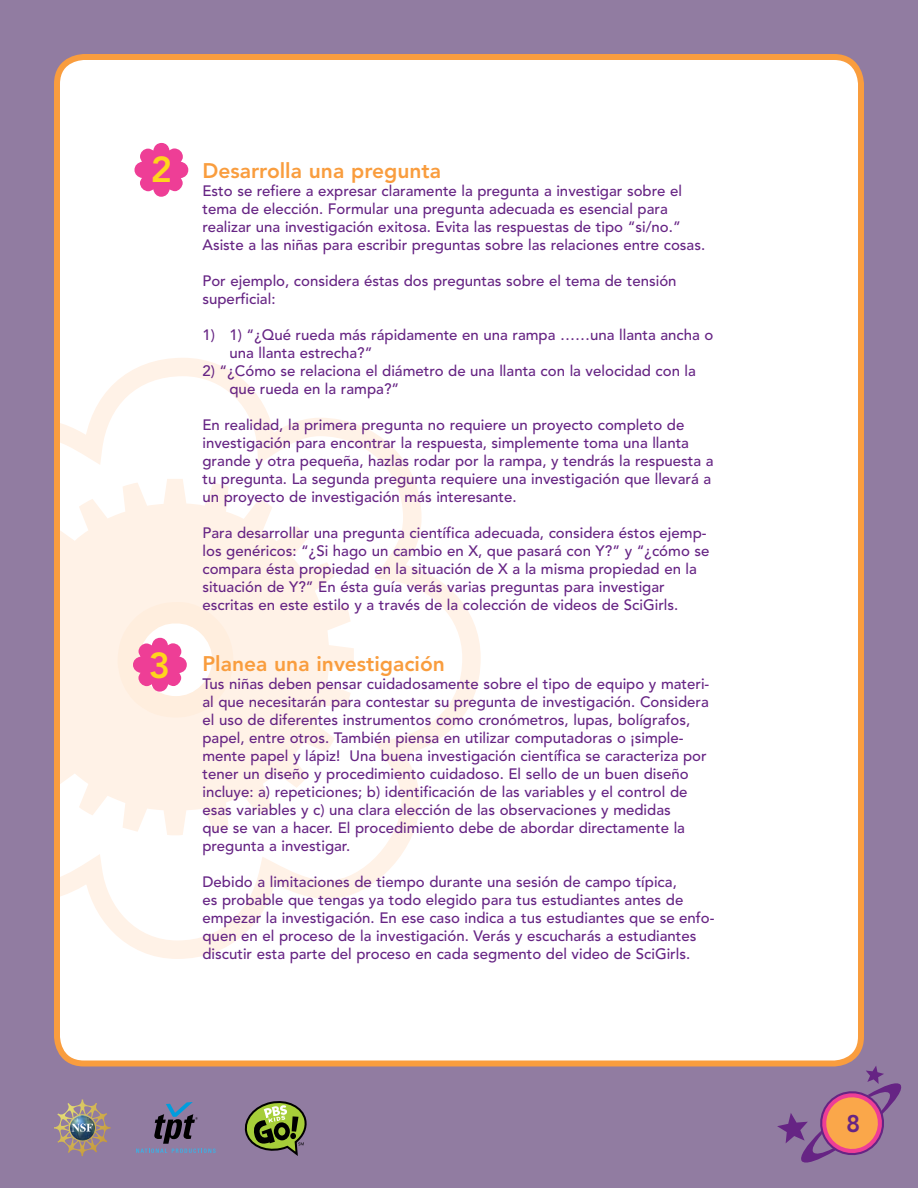
<style>
.page{position:relative;width:918px;height:1188px;background:#917ca1}
.page>*{position:absolute;margin:0;border:0;box-sizing:border-box;transform-origin:0 0}
.t1{font:800 35.85px "Avenir";color:#ffd51c}
.t2{font:800 24px "Avenir";color:#662484}
.t3{font:800 21px "Avenir";color:#f99d3e}
.t4{font:800 18px "Avenir";color:#662484}
.t5{font:500 15px/18px "Avenir";color:#662484}
</style>
<div class="page">
<div style="left:57px;top:57px;width:804px;height:1007px;background:#fff;border-radius:27px"></div>
<div style="left:54px;top:54px;width:810px;height:1012px;border:6px solid #f99d3e;border-radius:27px"></div>
<svg style="left:60px;top:358px;width:421px;height:601px"></svg>
<svg style="left:60px;top:479px;width:294px;height:356px;fill:#fff2e7"></svg>
<svg style="left:134px;top:143px;width:54px;height:54px"></svg>
<svg style="left:118px;top:602px;width:115px;height:116px"></svg>
<svg style="left:777px;top:1066px;width:124px;height:97px"></svg>
<svg style="left:244px;top:1101px;width:63px;height:55px"></svg>
<svg style="left:54px;top:1100px;width:57px;height:56px"></svg>
<svg style="left:136px;top:1102px;width:80px;height:51px"></svg>
<h1 class="t1" style="left:151px;top:148px;width:23px">2</h1>
<h1 class="t1" style="left:149px;top:644px;width:23px">3</h1>
<h3 class="t3" style="left:202px;top:158px;width:240px">Desarrolla una pregunta</h3>
<p class="t5" style="left:202px;top:182px;width:504px">Esto se refiere a expresar claramente la pregunta a investigar sobre el tema de elección. Formular una pregunta adecuada es esencial para realizar una investigación exitosa. Evita las respuestas de tipo “si/no.” Asiste a las niñas para escribir preguntas sobre las relaciones entre cosas.</p>
<p class="t5" style="left:202px;top:272px;width:476px">Por ejemplo, considera éstas dos preguntas sobre el tema de tensión superficial:</p>
<p class="t5" style="left:230px;top:326px;width:485px;text-indent:-27px">1) 1) “¿Qué rueda más rápidamente en una rampa ……una llanta ancha o una llanta estrecha?”</p>
<p class="t5" style="left:230px;top:362px;width:468px;text-indent:-27px">2) “¿Cómo se relaciona el diámetro de una llanta con la velocidad con la que rueda en la rampa?”</p>
<p class="t5" style="left:202px;top:416px;width:513px">En realidad, la primera pregunta no requiere un proyecto completo de investigación para encontrar la respuesta, simplemente toma una llanta grande y otra pequeña, hazlas rodar por la rampa, y tendrás la respuesta a tu pregunta. La segunda pregunta requiere una investigación que llevará a un proyecto de investigación más interesante.</p>
<p class="t5" style="left:202px;top:524px;width:509px">Para desarrollar una pregunta científica adecuada, considera éstos ejemp&shy;los genéricos: “¿Si hago un cambio en X, que pasará con Y?” y “¿cómo se compara ésta propiedad en la situación de X a la misma propiedad en la situación de Y?” En ésta guía verás varias preguntas para investigar escritas en este estilo y a través de la colección de videos de SciGirls.</p>
<h3 class="t3" style="left:202px;top:651px;width:244px">Planea una investigación</h3>
<p class="t5" style="left:202px;top:675px;width:508px">Tus niñas deben pensar cuidadosamente sobre el tipo de equipo y materi&shy;al que necesitarán para contestar su pregunta de investigación. Considera el uso de diferentes instrumentos como cronómetros, lupas, bolígrafos, papel, entre otros. También piensa en utilizar computadoras o ¡simple&shy;mente papel y lápiz! Una buena investigación científica se caracteriza por tener un diseño y procedimiento cuidadoso. El sello de un buen diseño incluye: a) repeticiones; b) identificación de las variables y el control de esas variables y c) una clara elección de las observaciones y medidas<br>que se van a hacer. El procedimiento debe de abordar directamente la pregunta a investigar.</p>
<p class="t5" style="left:202px;top:873px;width:514px">Debido a limitaciones de tiempo durante una sesión de campo típica,<br>es probable que tengas ya todo elegido para tus estudiantes antes de empezar la investigación. En ese caso indica a tus estudiantes que se enfo&shy;quen en el proceso de la investigación. Verás y escucharás a estudiantes discutir esta parte del proceso en cada segmento del video de SciGirls.</p>
<p class="t4" style="left:840px;top:1108px;width:12px">8</p>
<h2 class="t2" style="left:846px;top:1109px;width:16px">8#</h2>
</div>
